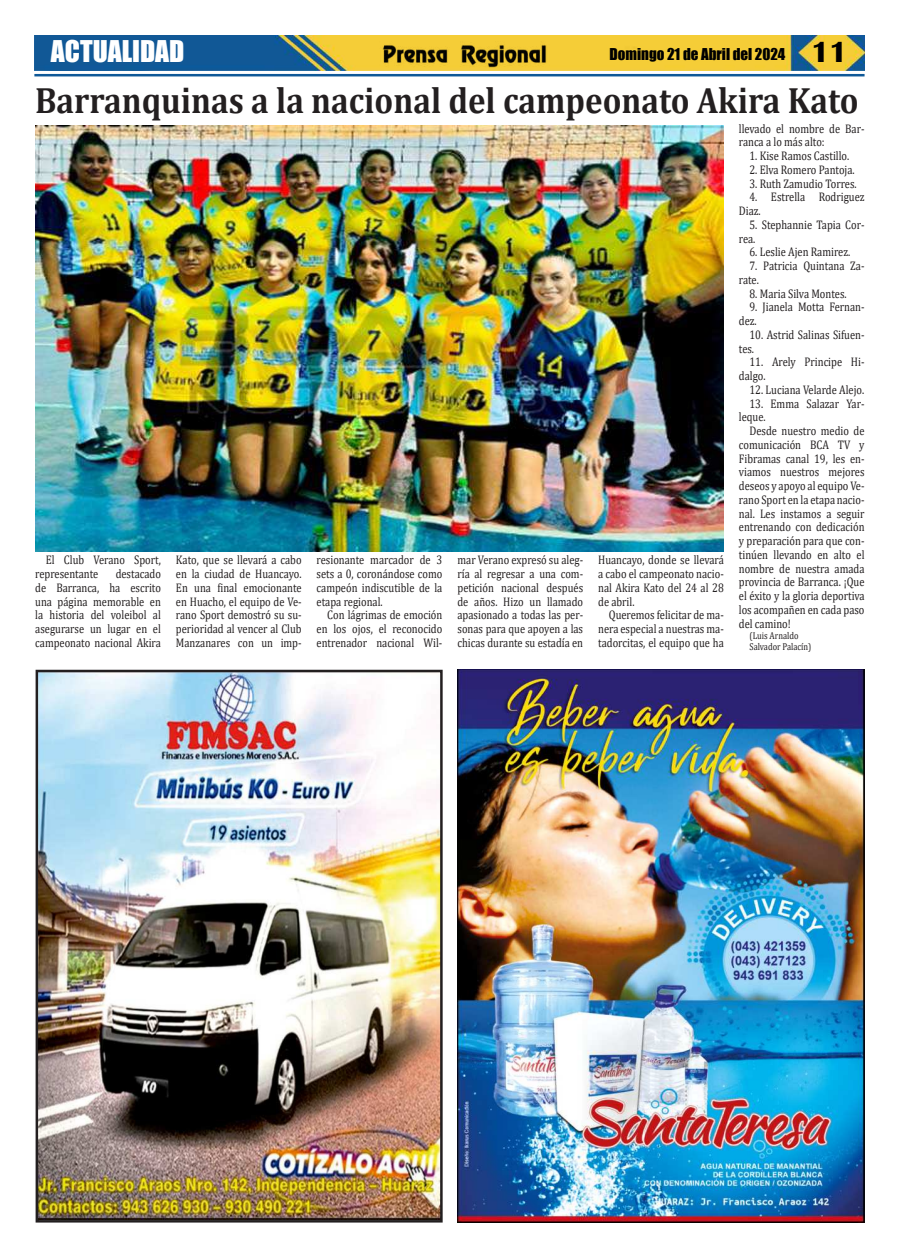
<style>
.page{position:relative;width:900px;height:1258px;background:#fff}
.page>*{position:absolute;margin:0;border:0;box-sizing:border-box;transform-origin:0 0}
.t1{font:700 36.75px "Cambria";color:#231f20;scale:.9 1}
.t2{font:27.5px "Impact";color:#fff}
.t3{font:15px "Impact";color:#000}
.t4{font:12.5px/13.8px "Cambria";color:#231f20;scale:.84 1}
.t5{font:10px/11.2px "Cambria";color:#231f20;scale:.84 1}
.s1{font-family:"Britannic";font-weight:700;font-size:30px}
</style>
<div class="page">
<img style="left:34px;top:35px;width:831px;height:35px">
<hr style="left:34px;top:74px;width:831px;height:2px;background:#0f5998">
<img style="left:380px;top:41px;width:169px;height:27px">
<img style="left:35px;top:126px;width:689px;height:425px">
<img style="left:458px;top:670px;width:407px;height:552px">
<img style="left:39px;top:673px;width:401px;height:546px">
<div style="left:36px;top:670px;width:407px;height:552px;border:2px solid #231f20"></div>
<h2 class="t2" style="left:51px;top:36px;width:135px">ACTUALIDAD</h2>
<p class="t3" style="left:610px;top:48px;width:240px">Domingo 21 de Abril del 2024 <span class="s1">11</span></p>
<h1 class="t1" style="left:35px;top:87px;width:916px">Barranquinas a la nacional del campeonato Akira Kato</h1>
<p class="t4" style="left:35px;top:553px;width:151px;text-indent:11px">El Club Verano Sport, representante</p>
<p class="t4" style="left:35px;top:567px;width:151px;text-align:justify;text-indent:80px">destacado de Barranca, ha escrito una página memorable en la historia del voleibol al asegurarse un lugar en el campeonato nacional Akira</p>
<p class="t4" style="left:176px;top:553px;width:151px;text-align:justify">Kato, que se llevará a cabo en la ciudad de Huancayo.<br>En una final emocionante en Huacho, el equipo de Ve&shy;rano Sport demostró su su&shy;perioridad al vencer al Club Manzanares con un imp-</p>
<p class="t4" style="left:317px;top:553px;width:151px;text-align:justify">resionante marcador de 3 sets a 0, coronándose como campeón indiscutible de la etapa regional.</p>
<p class="t4" style="left:317px;top:608px;width:151px;text-align:justify;text-indent:11px">Con lágrimas de emoción en los ojos, el reconocido entrenador nacional Wil-</p>
<p class="t4" style="left:458px;top:553px;width:151px;text-align:justify">mar Verano expresó su aleg&shy;ría al regresar a una com&shy;petición nacional después de años. Hizo un llamado apasionado a todas las per&shy;sonas para que apoyen a las chicas durante su estadía en</p>
<p class="t4" style="left:598px;top:553px;width:151px;text-align:justify">Huancayo, donde se llevará a cabo el campeonato nacio&shy;nal Akira Kato del 24 al 28 de abril.</p>
<p class="t4" style="left:598px;top:608px;width:151px;text-align:justify;text-indent:11px">Queremos felicitar de ma&shy;nera especial a nuestras ma&shy;tadorcitas, el equipo que ha</p>
<p class="t4" style="left:739px;top:121px;width:151px">llevado el nombre de Bar&shy;ranca a lo más alto:</p>
<p class="t4" style="left:750px;top:149px;width:120px">1. Kise Ramos Castillo.</p>
<p class="t4" style="left:750px;top:163px;width:127px">2. Elva Romero Pantoja.</p>
<p class="t4" style="left:750px;top:176px;width:129px">3. Ruth Zamudio Torres.</p>
<p class="t4" style="left:739px;top:190px;width:151px;text-indent:11px">4. Estrella Rodriguez<br>Diaz.</p>
<p class="t4" style="left:739px;top:218px;width:151px;text-indent:11px">5. Stephannie Tapia Cor&shy;rea.</p>
<p class="t4" style="left:750px;top:245px;width:122px">6. Leslie Ajen Ramirez.</p>
<p class="t4" style="left:739px;top:259px;width:151px;text-indent:11px">7. Patricia Quintana Za&shy;rate.</p>
<p class="t4" style="left:750px;top:286px;width:117px">8. Maria Silva Montes.</p>
<p class="t4" style="left:739px;top:300px;width:151px;text-indent:11px">9. Jianela Motta Fernan&shy;dez.</p>
<p class="t4" style="left:739px;top:328px;width:151px;text-indent:11px">10. Astrid Salinas Sifuen&shy;tes.</p>
<p class="t4" style="left:739px;top:355px;width:151px;text-indent:11px">11. Arely Principe Hi&shy;dalgo.</p>
<p class="t4" style="left:750px;top:383px;width:138px">12. Luciana Velarde Alejo.</p>
<p class="t4" style="left:739px;top:396px;width:151px;text-indent:11px">13. Emma Salazar Yar&shy;leque.</p>
<p class="t4" style="left:739px;top:424px;width:151px;text-align:justify;text-indent:11px">Desde nuestro medio de comunicación BCA TV y Fibramas canal 19, les en&shy;viamos nuestros mejores deseos y apoyo al equipo Ve&shy;rano Sport en la etapa nacio&shy;nal. Les instamos a seguir entrenando con dedicación y preparación para que con&shy;tinúen llevando en alto el nombre de nuestra amada provincia de Barranca. ¡Que el éxito y la gloria deportiva los acompañen en cada paso del camino!</p>
<p class="t5" style="left:750px;top:630px;width:75px">(Luis Arnaldo<br>Salvador Palacín)</p>
</div>
